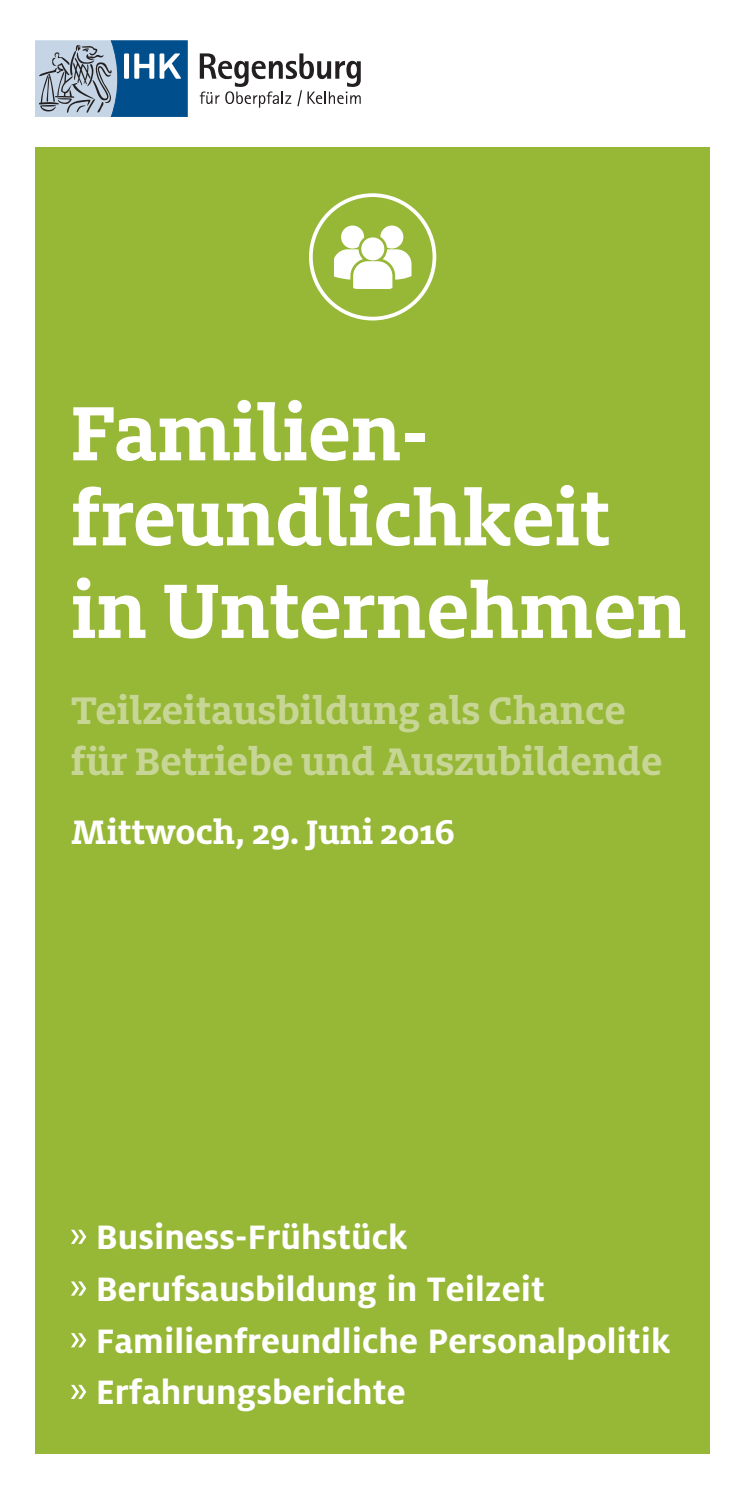
<style>
.page{position:relative;width:745px;height:1489px;background:#fff}
.page>*{position:absolute;margin:0;border:0;box-sizing:border-box;transform-origin:0 0}
.t1{font:700 85px/85px "Milo Slab Pro";color:#fff}
.t2{font:700 42.5px/51px "Milo Slab Pro";color:#c7d695}
.t3{font:700 37.5px/51.8px "Milo Pro";color:#fff}
.t4{font:700 37.5px "Milo Slab Pro";color:#fff}
</style>
<div class="page">
<div style="left:35px;top:147px;width:674px;height:1306px;background:#97b737"></div>
<svg style="left:35px;top:41px;width:152px;height:76px;background:#678eae"></svg>
<svg style="left:200px;top:53px;width:160px;height:55px"></svg>
<svg style="left:71px;top:1229px;width:15px;height:14px"></svg>
<svg style="left:71px;top:1281px;width:15px;height:14px"></svg>
<svg style="left:71px;top:1333px;width:15px;height:14px"></svg>
<svg style="left:71px;top:1384px;width:15px;height:14px"></svg>
<div style="left:309px;top:193px;width:127px;height:127px;border:4px solid #fff;border-radius:50%"></div>
<svg style="left:334px;top:225px;width:77px;height:64px"></svg>
<h1 class="t1" style="left:71px;top:387px;width:540px">Familien&shy;freundlichkeit</h1>
<h1 class="t1" style="left:71px;top:565px;width:617px">in Unternehmen</h1>
<p class="t2" style="left:71px;top:683px;width:592px">Teilzeitausbildung als Chance für Betriebe und Auszubildende</p>
<p class="t4" style="left:71px;top:807px;width:385px">Mittwoch, 29. Juni 2016</p>
<p class="t3" style="left:96px;top:1211px;width:575px">Business-Frühstück<br>Berufsausbildung in Teilzeit<br>Familienfreundliche Personalpolitik<br>Erfahrungsberichte</p>
</div>
